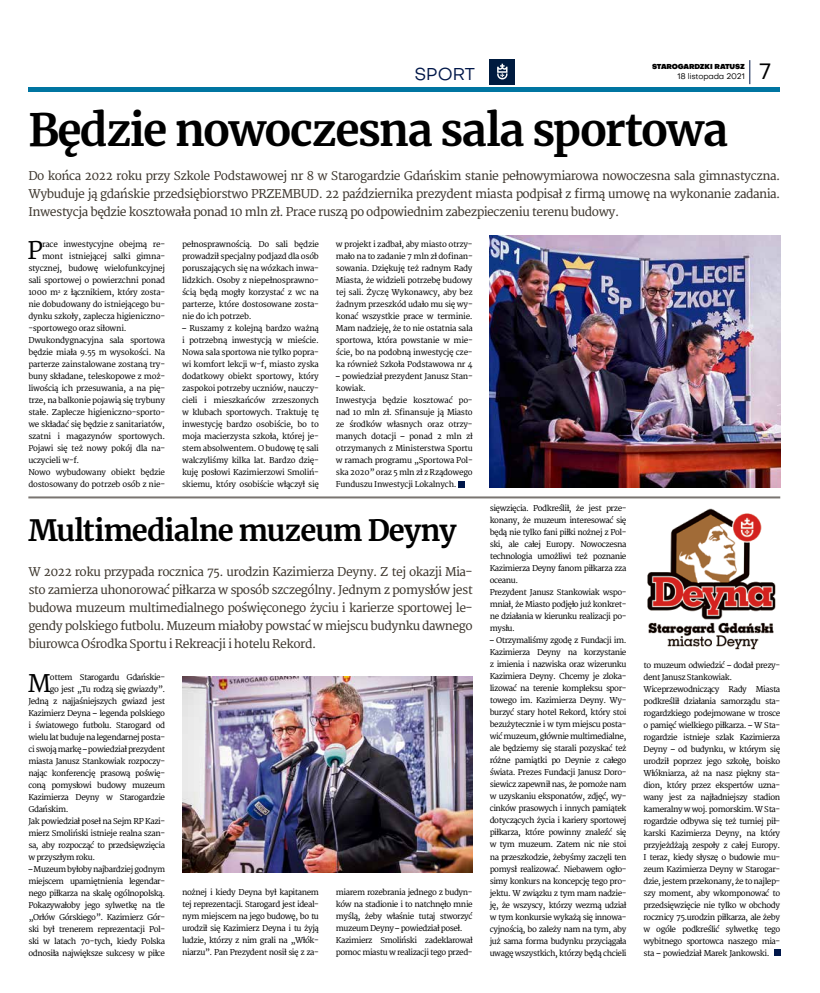
<style>
.page{position:relative;width:820px;height:993px;background:#fff}
.page>*{position:absolute;margin:0;border:0;box-sizing:border-box;transform-origin:0 0}
.t1{font:700 44px "Merriweather";letter-spacing:-.035em;color:#000}
.t2{font:700 29px "Merriweather";letter-spacing:-.025em;color:#000}
.t3{font:24.3px "Merriweather";color:#000}
.t4{font:22px "Objectivity";color:#000}
.t5{font:17px "Objectivity";color:#001749}
.t6{font:12px/18px "Merriweather";letter-spacing:-.04em;color:#3b342b;text-align:justify}
.t7{font:8px/12px "Merriweather";letter-spacing:-.05em;color:#000;text-align:justify}
.t8{font:8px/12px "Merriweather";letter-spacing:-.03em;color:#000}
.t9{font:8px "Objectivity";letter-spacing:-.02em;color:#000}
.t10{font:900 7px "Objectivity";letter-spacing:-.02em;color:#000}
</style>
<div class="page">
<hr style="left:28px;top:87px;width:752px;height:4px;background:#0075a1">
<svg style="left:749px;top:60px;width:1px;height:24px"></svg>
<div style="left:489px;top:60px;width:25px;height:25px;background:#001b3f"></div>
<svg style="left:497px;top:64px;width:10px;height:15px"></svg>
<img style="left:489px;top:236px;width:291px;height:251px">
<svg style="left:458px;top:481px;width:6px;height:6px"></svg>
<hr style="left:28px;top:496px;width:752px;height:2px;background:#797571">
<img style="left:647px;top:508px;width:129px;height:142px">
<img style="left:182px;top:676px;width:290px;height:195px">
<div style="left:773px;top:949px;width:7px;height:6px;background:#00174a"></div>
<h3 class="t5" style="left:414px;top:63px;width:62px">SPORT</h3>
<p class="t9" style="left:677px;top:71px;width:69px">18 listopada 2021</p>
<h3 class="t4" style="left:759px;top:57px;width:13px">7</h3>
<p class="t10" style="left:651px;top:61px;width:94px">STAROGARDZKI RATUSZ</p>
<h1 class="t1" style="left:28px;top:99px;width:701px">Będzie nowoczesna sala sportowa</h1>
<p class="t6" style="left:28px;top:167px;width:753px">Do końca 2022 roku przy Szkole Podstawowej nr 8 w Starogardzie Gdańskim stanie pełnowymiarowa nowoczesna sala gimnastyczna.<br>Wybuduje ją gdańskie przedsiębiorstwo PRZEMBUD. 22 października prezydent miasta podpisał z firmą umowę na wykonanie zadania.<br>Inwestycja będzie kosztowała ponad 10 mln zł. Prace ruszą po odpowiednim zabezpieczeniu terenu budowy.</p>
<p class="t7" style="left:182px;top:238px;width:138px">pełnosprawnością. Do sali będzie prowadził specjalny podjazd dla osób poruszających się na wózkach inwa&shy;lidzkich. Osoby z niepełnosprawno&shy;ścią będą mogły korzystać z wc na parterze, które dostosowane zosta&shy;nie do ich potrzeb.</p>
<p class="t7" style="left:182px;top:322px;width:138px">– Ruszamy z kolejną bardzo ważną i potrzebną inwestycją w mieście.<br>Nowa sala sportowa nie tylko popra&shy;wi komfort lekcji w-f, miasto zyska dodatkowy obiekt sportowy, który zaspokoi potrzeby uczniów, nauczy&shy;cieli i mieszkańców zrzeszonych w klubach sportowych. Traktuję tę inwestycję bardzo osobiście, bo to moja macierzysta szkoła, której je&shy;stem absolwentem. O budowę tę sali walczyliśmy kilka lat. Bardzo dzię&shy;kuję posłowi Kazimierzowi Smoliń&shy;skiemu, który osobiście włączył się</p>
<h3 class="t3" style="left:27px;top:235px;width:17px">P</h3>
<p class="t8" style="left:42px;top:238px;width:124px">race inwestycyjne obejmą re-</p>
<p class="t7" style="left:336px;top:238px;width:138px">w projekt i zadbał, aby miasto otrzy&shy;mało na to zadanie 7 mln zł dofinan&shy;sowania. Dziękuję też radnym Rady Miasta, że widzieli potrzebę budowy tej sali. Życzę Wykonawcy, aby bez żadnym przeszkód udało mu się wy&shy;konać wszystkie prace w terminie.<br>Mam nadzieję, że to nie ostatnia sala sportowa, która powstanie w mie&shy;ście, bo na podobną inwestycję cze&shy;ka również Szkoła Podstawowa nr 4</p>
<p class="t8" style="left:336px;top:370px;width:138px">– powiedział prezydent Janusz Stan&shy;kowiak.<br>Inwestycja będzie kosztować po&shy;nad 10 mln zł. Sfinansuje ją Miasto ze środków własnych oraz otrzy&shy;manych dotacji – ponad 2 mln zł otrzymanych z Ministerstwa Sportu w ramach programu „Sportowa Pol&shy;ska 2020” oraz 5 mln zł z Rządowego<br>Funduszu Inwestycji Lokalnych.</p>
<p class="t8" style="left:42px;top:250px;width:124px">mont istniejącej salki gimna-</p>
<p class="t8" style="left:28px;top:262px;width:138px">stycznej, budowę wielofunkcyjnej</p>
<p class="t8" style="left:28px;top:274px;width:138px">sali sportowej o powierzchni ponad</p>
<p class="t8" style="left:28px;top:286px;width:138px">1000 m<sup>2</sup> z łącznikiem, który zosta-</p>
<p class="t8" style="left:28px;top:298px;width:138px">nie dobudowany do istniejącego bu-</p>
<p class="t8" style="left:28px;top:310px;width:138px">dynku szkoły, zaplecza higieniczno-</p>
<p class="t8" style="left:28px;top:322px;width:100px">-sportowego oraz siłowni.</p>
<p class="t8" style="left:28px;top:334px;width:138px">Dwukondygnacyjna sala sportowa</p>
<p class="t8" style="left:28px;top:346px;width:138px">będzie miała 9.55 m wysokości. Na</p>
<p class="t8" style="left:28px;top:358px;width:138px">parterze zainstalowane zostaną try-</p>
<p class="t8" style="left:28px;top:370px;width:138px">buny składane, teleskopowe z moż-</p>
<p class="t8" style="left:28px;top:382px;width:138px">liwością ich przesuwania, a na pię-</p>
<p class="t8" style="left:28px;top:394px;width:138px">trze, na balkonie pojawią się trybuny</p>
<p class="t8" style="left:28px;top:406px;width:138px">stałe. Zaplecze higieniczno-sporto-</p>
<p class="t8" style="left:28px;top:418px;width:138px">we składać się będzie z sanitariatów,</p>
<p class="t8" style="left:28px;top:430px;width:138px">szatni i magazynów sportowych.</p>
<p class="t8" style="left:28px;top:442px;width:138px">Pojawi się też nowy pokój dla na-</p>
<p class="t8" style="left:28px;top:454px;width:52px">uczycieli w-f.</p>
<p class="t8" style="left:28px;top:466px;width:138px">Nowo wybudowany obiekt będzie</p>
<p class="t8" style="left:28px;top:478px;width:138px">dostosowany do potrzeb osób z nie-</p>
<h2 class="t2" style="left:28px;top:509px;width:429px">Multimedialne muzeum Deyny</h2>
<p class="t6" style="left:28px;top:562px;width:445px">W 2022 roku przypada rocznica 75. urodzin Kazimierza Deyny. Z tej okazji Mia&shy;sto zamierza uhonorować piłkarza w sposób szczególny. Jednym z pomysłów jest budowa muzeum multimedialnego poświęconego życiu i karierze sportowej le&shy;gendy polskiego futbolu. Muzeum miałoby powstać w miejscu budynku dawnego biurowca Ośrodka Sportu i Rekreacji i hotelu Rekord.</p>
<h3 class="t3" style="left:28px;top:668px;width:25px">M</h3>
<p class="t7" style="left:50px;top:670px;width:117px">ottem Starogardu Gdańskie-</p>
<p class="t7" style="left:50px;top:682px;width:117px">go jest „Tu rodzą się gwiazdy”.</p>
<p class="t7" style="left:28px;top:694px;width:138px">Jedną z najjaśniejszych gwiazd jest</p>
<p class="t7" style="left:28px;top:706px;width:138px">Kazimierz Deyna – legenda polskiego</p>
<p class="t7" style="left:28px;top:718px;width:138px">i światowego futbolu. Starogard od</p>
<p class="t7" style="left:28px;top:730px;width:138px">wielu lat buduje na legendarnej posta-</p>
<p class="t7" style="left:28px;top:742px;width:138px">ci swoją markę – powiedział prezydent</p>
<p class="t7" style="left:28px;top:754px;width:138px">miasta Janusz Stankowiak rozpoczy-</p>
<p class="t7" style="left:28px;top:766px;width:138px">nając konferencję prasową poświę-</p>
<p class="t7" style="left:28px;top:778px;width:138px">coną pomysłowi budowy muzeum</p>
<p class="t7" style="left:28px;top:790px;width:138px">Kazimierza Deyny w Starogardzie</p>
<p class="t7" style="left:28px;top:802px;width:42px">Gdańskim.</p>
<p class="t7" style="left:28px;top:814px;width:138px">Jak powiedział poseł na Sejm RP Kazi-</p>
<p class="t7" style="left:28px;top:826px;width:138px">mierz Smoliński istnieje realna szan-</p>
<p class="t7" style="left:28px;top:838px;width:138px">sa, aby rozpocząć to przedsięwzięcia</p>
<p class="t7" style="left:28px;top:850px;width:68px">w przyszłym roku.</p>
<p class="t7" style="left:28px;top:862px;width:138px">– Muzeum byłoby najbardziej godnym miejscem upamiętnienia legendar&shy;nego piłkarza na skalę ogólnopolską.<br>Pokazywałoby jego sylwetkę na tle „Orłów Górskiego”. Kazimierz Gór&shy;ski był trenerem reprezentacji Pol&shy;ski w latach 70-tych, kiedy Polska odnosiła największe sukcesy w piłce</p>
<p class="t7" style="left:182px;top:886px;width:138px">nożnej i kiedy Deyna był kapitanem tej reprezentacji. Starogard jest ideal&shy;nym miejscem na jego budowę, bo tu urodził się Kazimierz Deyna i tu żyją ludzie, którzy z nim grali na „Włók&shy;niarzu”. Pan Prezydent nosił się z za-</p>
<p class="t7" style="left:336px;top:886px;width:138px;text-align:left">miarem rozebrania jednego z budyn&shy;ków na stadionie i to natchnęło mnie myślą, żeby właśnie tutaj stworzyć muzeum Deyny – powiedział poseł.<br>Kazimierz Smoliński zadeklarował pomoc miastu w realizacji tego przed-</p>
<p class="t7" style="left:489px;top:502px;width:138px;text-align:left">sięwzięcia. Podkreślił, że jest prze&shy;konany, że muzeum interesować się będą nie tylko fani piłki nożnej z Pol&shy;ski, ale całej Europy. Nowoczesna technologia umożliwi też poznanie<br>Kazimierza Deyny fanom piłkarza zza oceanu.<br>Prezydent Janusz Stankowiak wspo&shy;mniał, że Miasto podjęło już konkret&shy;ne działania w kierunku realizacji po&shy;mysłu.</p>
<p class="t7" style="left:489px;top:634px;width:138px">– Otrzymaliśmy zgodę z Fundacji im.<br>Kazimierza Deyny na korzystanie z imienia i nazwiska oraz wizerunku Kazimiera Deyny. Chcemy je zloka&shy;lizować na terenie kompleksu spor&shy;towego im. Kazimierza Deyny. Wy&shy;burzyć stary hotel Rekord, który stoi bezużytecznie i w tym miejscu posta&shy;wić muzeum, głównie multimedialne, ale będziemy się starali pozyskać też różne pamiątki po Deynie z całego świata. Prezes Fundacji Janusz Doro&shy;siewicz zapewnił nas, że pomoże nam w uzyskaniu eksponatów, zdjęć, wy&shy;cinków prasowych i innych pamiątek dotyczących życia i kariery sportowej piłkarza, które powinny znaleźć się w tym muzeum. Zatem nic nie stoi na przeszkodzie, żebyśmy zaczęli ten pomysł realizować. Niebawem ogło&shy;simy konkurs na koncepcję tego pro&shy;jektu. W związku z tym mam nadzie&shy;ję, że wszyscy, którzy wezmą udział w tym konkursie wykażą się innowa&shy;cyjnością, bo zależy nam na tym, aby już sama forma budynku przyciągała uwagę wszystkich, którzy będą chcieli</p>
<p class="t7" style="left:643px;top:658px;width:138px;text-align:left">to muzeum odwiedzić – dodał prezy&shy;dent Janusz Stankowiak.<br>Wiceprzewodniczący Rady Miasta podkreślił działania samorządu sta&shy;rogardzkiego podejmowane w trosce o pamięć wielkiego piłkarza. – W Sta&shy;rogardzie istnieje szlak Kazimierza Deyny – od budynku, w którym się urodził poprzez jego szkołę, boisko Włókniarza, aż na nasz piękny sta&shy;dion, który przez ekspertów uzna&shy;wany jest za najładniejszy stadion kameralny w woj. pomorskim. W Sta&shy;rogardzie odbywa się też turniej pił&shy;karski Kazimierza Deyny, na który przyjeżdżają zespoły z całej Europy.<br>I teraz, kiedy słyszę o budowie mu&shy;zeum Kazimierza Deyny w Starogar&shy;dzie, jestem przekonany, że to najlep&shy;szy moment, aby wkomponować to przedsięwzięcie nie tylko w obchody rocznicy 75.urodzin piłkarza, ale żeby w ogóle podkreślić sylwetkę tego wybitnego sportowca naszego mia&shy;sta – powiedział Marek Jankowski.</p>
</div>
